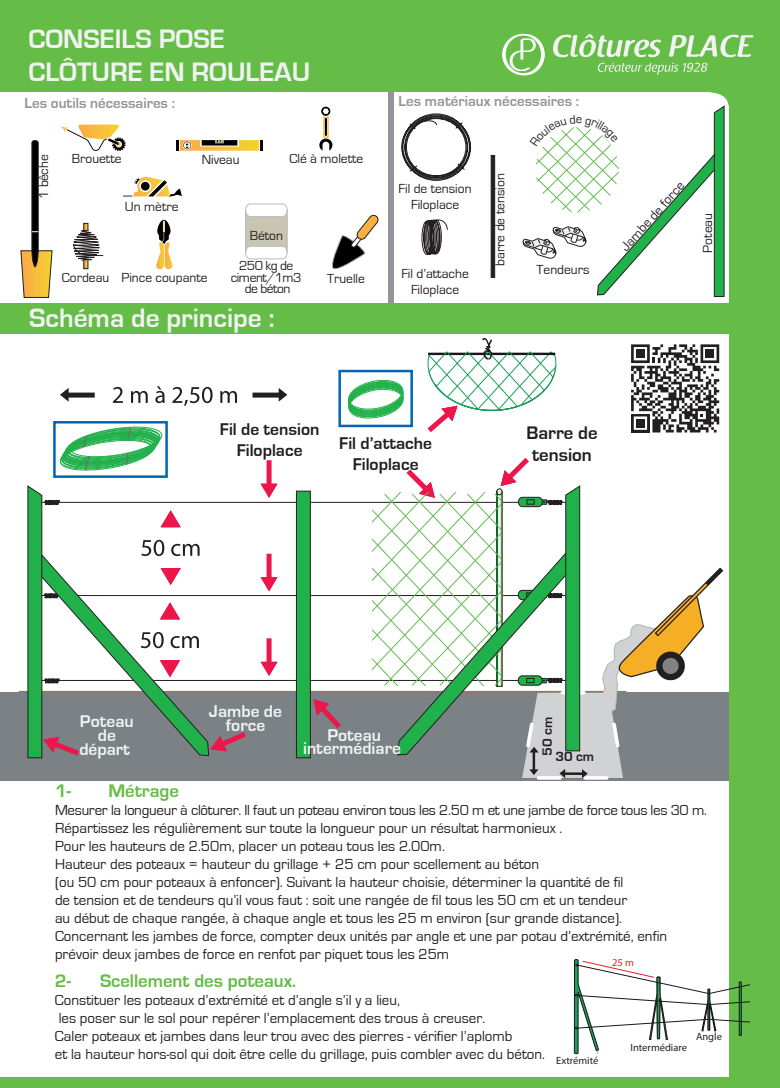
<style>
.page{position:relative;width:780px;height:1088px;background:#fff}
.page>*{position:absolute;margin:0;border:0;box-sizing:border-box;transform-origin:0 0}
.t1{font:700 27.5px/33px "Eurostile";color:#f1f3f3}
.t2{font:700 18.75px "Eurostile";color:#65bc47}
.t3{font:700 18.75px/22.5px "Eurostile";color:#231f20;text-align:center}
.t4{font:700 17.5px/13.8px "Eurostile";color:#f1f3f3;text-align:center}
.t5{font:700 17.5px/21px "Eurostile";color:#231f20;text-align:center}
.t6{font:15px/18px "Eurostile";color:#231f20}
.t7{font:700 15px "Eurostile";color:#939598}
.t8{font:700 13.75px "Eurostile";color:#231f20}
.t9{font:13.5px/16.2px "Eurostile";color:#231f20;text-align:center}
.t10{font:13.5px/11.2px "Eurostile";letter-spacing:-.035em;color:#231f20;text-align:center}
.t11{font:10.5px "Myriad Pro";color:#231f20}
.t12{font:10.5px "Myriad Pro";color:#ee1d23}
</style>
<div class="page">
<div style="left:1px;top:692px;width:732px;height:89px;background:#7b8184"></div>
<div style="left:388px;top:91px;width:6px;height:212px;background:#939598"></div>
<div style="left:0;top:0;width:780px;height:91px;background:#65bc47"></div>
<div style="left:0;top:1077px;width:780px;height:11px;background:#65bc47"></div>
<div style="left:729px;top:90px;width:51px;height:998px;background:#65bc47"></div>
<svg style="left:553px;top:34px;width:200px;height:41px"></svg>
<svg style="left:502px;top:34px;width:42px;height:41px"></svg>
<svg style="left:505px;top:34px;width:39px;height:41px"></svg>
<svg style="left:505px;top:36px;width:36px;height:37px"></svg>
<svg style="left:509px;top:39px;width:27px;height:32px"></svg>
<svg style="left:319px;top:107px;width:13px;height:44px"></svg>
<svg style="left:401px;top:113px;width:70px;height:68px"></svg>
<svg style="left:490px;top:155px;width:5px;height:123px"></svg>
<svg style="left:421px;top:219px;width:27px;height:36px"></svg>
<svg style="left:332px;top:214px;width:46px;height:56px"></svg>
<div style="left:0;top:303px;width:753px;height:31px;background:#65bc47"></div>
<hr style="left:19px;top:691px;width:607px;height:1px;background:#bf6b2e">
<hr style="left:35px;top:502px;width:537px;height:1px;background:#231f20">
<hr style="left:36px;top:595px;width:537px;height:1px;background:#231f20">
<hr style="left:35px;top:680px;width:537px;height:1px;background:#231f20">
<svg style="left:210px;top:732px;width:36px;height:20px"></svg>
<div style="left:266px;top:638px;width:5px;height:30px;background:#ed164b"></div>
<svg style="left:261px;top:662px;width:16px;height:14px"></svg>
<div style="left:266px;top:554px;width:5px;height:30px;background:#ed164b"></div>
<svg style="left:261px;top:577px;width:16px;height:14px"></svg>
<div style="left:266px;top:460px;width:5px;height:30px;background:#ed164b"></div>
<svg style="left:261px;top:484px;width:16px;height:14px"></svg>
<svg style="left:161px;top:510px;width:20px;height:17px"></svg>
<svg style="left:142px;top:540px;width:22px;height:11px"></svg>
<svg style="left:171px;top:544px;width:28px;height:7px"></svg>
<svg style="left:113px;top:387px;width:10px;height:16px"></svg>
<svg style="left:131px;top:391px;width:17px;height:12px"></svg>
<svg style="left:155px;top:386px;width:10px;height:17px"></svg>
<svg style="left:172px;top:387px;width:40px;height:19px"></svg>
<svg style="left:220px;top:391px;width:17px;height:12px"></svg>
<svg style="left:60px;top:388px;width:9px;height:14px"></svg>
<div style="left:68px;top:393px;width:27px;height:5px;background:#231f20"></div>
<svg style="left:279px;top:388px;width:8px;height:14px"></svg>
<div style="left:252px;top:393px;width:27px;height:5px;background:#231f20"></div>
<div style="left:338px;top:370px;width:75px;height:57px;background:#fff;border:2px solid #0166b3"></div>
<svg style="left:347px;top:379px;width:57px;height:40px"></svg>
<div style="left:53px;top:421px;width:115px;height:57px;background:#fff;border:2px solid #0166b3"></div>
<svg style="left:59px;top:426px;width:104px;height:45px"></svg>
<svg style="left:427px;top:338px;width:130px;height:95px"></svg>
<svg style="left:585px;top:778px;width:21px;height:2px"></svg>
<svg style="left:538px;top:778px;width:22px;height:2px"></svg>
<svg style="left:85px;top:551px;width:124px;height:205px"></svg>
<div style="left:296px;top:491px;width:14px;height:267px;background:#21b14b"></div>
<div style="left:296px;top:491px;width:15px;height:267px;border:1px solid #231f20"></div>
<svg style="left:27px;top:485px;width:58px;height:274px"></svg>
<svg style="left:372px;top:457px;width:351px;height:321px"></svg>
<svg style="left:313px;top:699px;width:28px;height:30px"></svg>
<svg style="left:20px;top:125px;width:268px;height:173px"></svg>
<svg style="left:631px;top:344px;width:89px;height:89px"></svg>
<svg style="left:631px;top:344px;width:88px;height:88px"></svg>
<svg style="left:574px;top:959px;width:175px;height:95px"></svg>
<svg style="left:520px;top:91px;width:209px;height:206px"></svg>
<h1 class="t1" style="left:28px;top:23px;width:283px">CONSEILS POSE<br>CLÔTURE EN ROULEAU</h1>
<p class="t7" style="left:25px;top:95px;width:152px">Les outils nécessaires :</p>
<p class="t7" style="left:398px;top:93px;width:182px">Les matériaux nécessaires :</p>
<p class="t9" style="left:36px;top:199px;width:46px;rotate:-90deg">1 bêche</p>
<p class="t9" style="left:72px;top:151px;width:51px">Brouette</p>
<p class="t9" style="left:202px;top:152px;width:39px">Niveau</p>
<p class="t9" style="left:125px;top:199px;width:55px">Un mètre</p>
<p class="t9" style="left:289px;top:150px;width:75px">Clé à molette</p>
<p class="t9" style="left:398px;top:181px;width:74px">Fil de tension<br>Filoplace</p>
<p class="t9" style="left:62px;top:270px;width:49px">Cordeau</p>
<p class="t9" style="left:121px;top:269px;width:88px">Pince coupante</p>
<p class="t9" style="left:250px;top:228px;width:35px">Béton</p>
<p class="t10" style="left:231px;top:261px;width:72px">250 kg de ciment/1m3 de béton</p>
<p class="t9" style="left:327px;top:271px;width:39px">Truelle</p>
<p class="t9" style="left:401px;top:266px;width:69px">Fil d’attache<br>Filoplace</p>
<h1 class="t1" style="left:29px;top:302px;width:247px">Schéma de principe :</h1>
<p class="t9" style="left:492px;top:266px;width:94px;rotate:-90deg">barre de tension</p>
<p class="t9" style="left:536px;top:262px;width:54px">Tendeurs</p>
<p class="t9" style="left:617px;top:244px;width:90px;rotate:-48deg">Jambe de force</p>
<p class="t9" style="left:700px;top:253px;width:41px;rotate:-90deg">Poteau</p>
<p class="t5" style="left:220px;top:419px;width:101px">Fil de tension<br>Filoplace</p>
<p class="t5" style="left:339px;top:432px;width:94px">Fil d’attache<br>Filoplace</p>
<p class="t3" style="left:526px;top:422px;width:72px">Barre de tension</p>
<p class="t4" style="left:209px;top:704px;width:75px">Jambe de</p>
<p class="t4" style="left:80px;top:715px;width:55px">Poteau</p>
<p class="t4" style="left:226px;top:718px;width:41px">force</p>
<p class="t4" style="left:79px;top:728px;width:52px">de départ</p>
<p class="t4" style="left:303px;top:728px;width:99px">Poteau intermédiare</p>
<p class="t8" style="left:539px;top:755px;width:40px;rotate:-89deg">50 cm</p>
<p class="t8" style="left:555px;top:749px;width:40px">30 cm</p>
<p class="t2" style="left:55px;top:781px;width:17px">1-</p>
<p class="t2" style="left:108px;top:781px;width:72px">Métrage</p>
<p class="t6" style="left:55px;top:801px;width:653px">Mesurer la longueur à clôturer. Il faut un poteau environ tous les 2.50 m et une jambe de force tous les 30 m.<br>Répartissez les régulièrement sur toute la longueur pour un résultat harmonieux .<br>Pour les hauteurs de 2.50m, placer un poteau tous les 2.00m.<br>Hauteur des poteaux = hauteur du grillage + 25 cm pour scellement au béton<br>(ou 50 cm pour poteaux à enfoncer). Suivant la hauteur choisie, déterminer la quantité de fil<br>de tension et de tendeurs qu’il vous faut : soit une rangée de fil tous les 50 cm et un tendeur<br>au début de chaque rangée, à chaque angle et tous les 25 m environ (sur grande distance).<br>Concernant les jambes de force, compter deux unités par angle et une par potau d’extrémité, enfin prévoir deux jambes de force en renfot par piquet tous les 25m</p>
<p class="t2" style="left:55px;top:970px;width:17px">2-</p>
<p class="t2" style="left:100px;top:970px;width:198px">Scellement des poteaux.</p>
<p class="t6" style="left:55px;top:991px;width:491px">Constituer les poteaux d’extrémité et d’angle s’il y a lieu,<br>les poser sur le sol pour repérer l’emplacement des trous à creuser.<br>Caler poteaux et jambes dans leur trou avec des pierres - vérifier l’aplomb<br>et la hauteur hors-sol qui doit être celle du grillage, puis combler avec du béton.</p>
<p class="t12" style="left:612px;top:956px;width:23px">25 m</p>
<p class="t11" style="left:696px;top:1029px;width:27px">Angle</p>
<p class="t11" style="left:630px;top:1040px;width:58px">Intermédiare</p>
<p class="t11" style="left:556px;top:1054px;width:44px">Extrémité</p>
</div>
